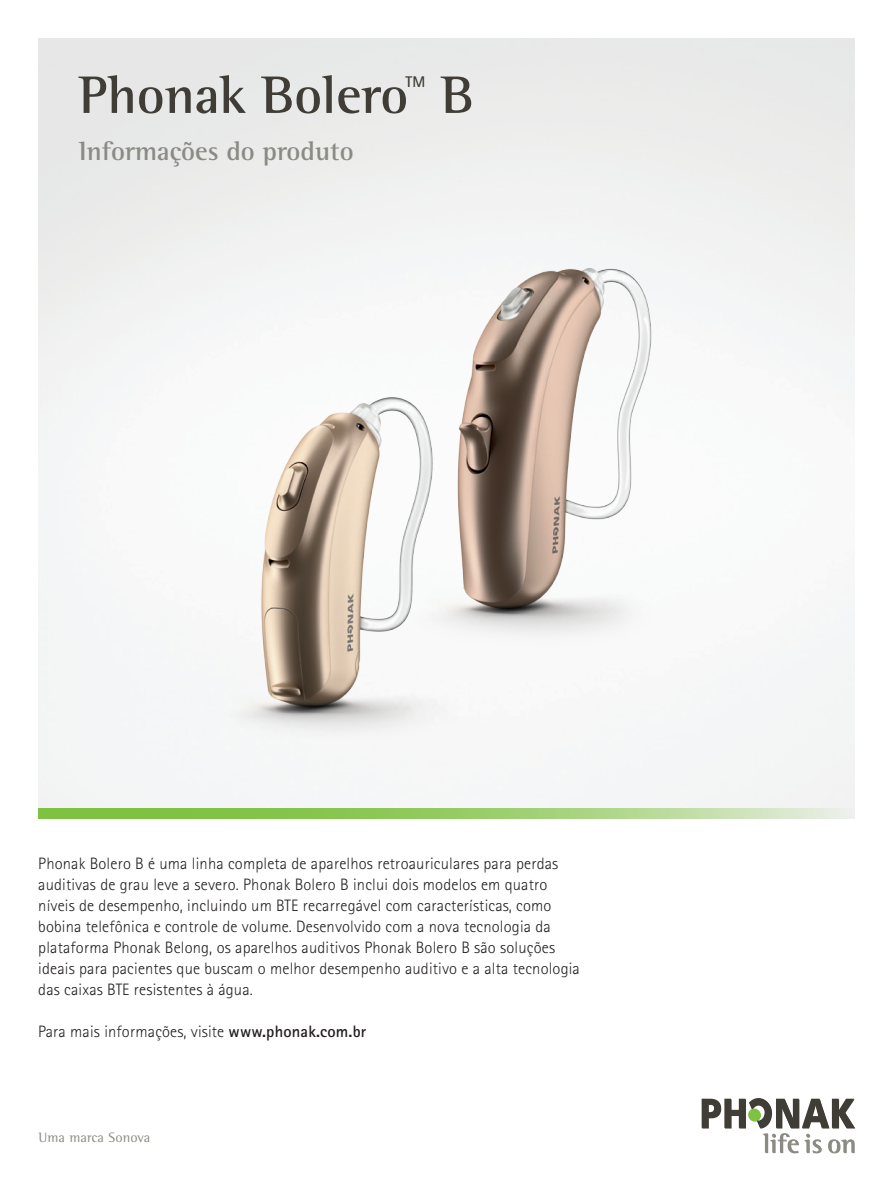
<style>
.page{position:relative;width:893px;height:1191px;background:#fff}
.page>*{position:absolute;margin:0;border:0;box-sizing:border-box;transform-origin:0 0}
.PHO_Headline_36pt_Gr{font:700 54px "Rotis Semi Serif Pro";color:#3f3d36}
.PHO_Lead_18pt_LightG{font:700 27px "Rotis Semi Serif Pro";color:#8b8b83}
.PHO_Bodycopy_11pt_Bl{font:300 16.5px/21px "Rotis Sans Serif Pro";letter-spacing:.01em;color:#231f20}
.PHO_Headline_36pt_Gr-2{font:700 15.45px "Rotis Sans Serif Pro";color:#3f3d36}
.PHO_Bodycopy_11pt_Bl-2{font:14.1px "Rotis Semi Serif Pro";letter-spacing:.01em;color:#8b8b83}
.s1{font-weight:700}
</style>
<div class="page">
<svg style="left:38px;top:807px;width:817px;height:11px;background:#a7d37f"></svg>
<svg style="left:702px;top:1098px;width:153px;height:55px"></svg>
<img style="left:153px;top:373px;width:416px;height:374px">
<img style="left:282px;top:197px;width:408px;height:462px">
<p class="PHO_Headline_36pt_Gr" style="left:79px;top:62px;width:331px">Phonak Bolero</p>
<p class="PHO_Headline_36pt_Gr-2" style="left:406px;top:72px;width:21px">TM</p>
<p class="PHO_Headline_36pt_Gr" style="left:441px;top:62px;width:35px">B</p>
<p class="PHO_Lead_18pt_LightG" style="left:79px;top:134px;width:276px">Informações do produto</p>
<p class="PHO_Bodycopy_11pt_Bl" style="left:38px;top:853px;width:543px">Phonak Bolero B é uma linha completa de aparelhos retroauriculares para perdas auditivas de grau leve a severo. Phonak Bolero B inclui dois modelos em quatro níveis de desempenho, incluindo um BTE recarregável com características, como bobina telefônica e controle de volume. Desenvolvido com a nova tecnologia da plataforma Phonak Belong, os aparelhos auditivos Phonak Bolero B são soluções ideais para pacientes que buscam o melhor desempenho auditivo e a alta tecnologia das caixas BTE resistentes à água.</p>
<p class="PHO_Bodycopy_11pt_Bl" style="left:38px;top:1021px;width:330px">Para mais informações, visite <span class="s1">www.phonak.com.br</span></p>
<p class="PHO_Bodycopy_11pt_Bl-2" style="left:38px;top:1128px;width:113px">Uma marca Sonova</p>
</div>
